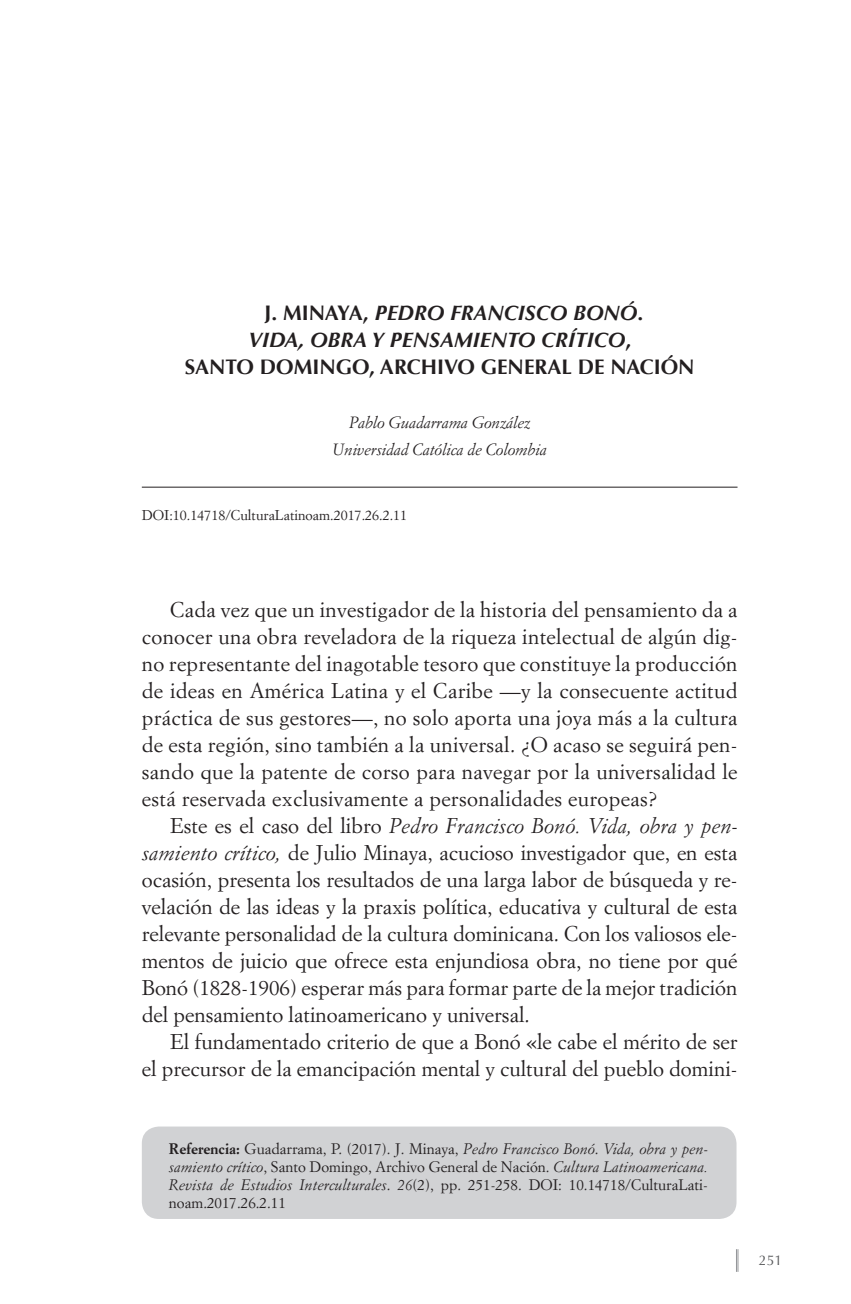
<style>
.page{position:relative;width:851px;height:1304px;background:#fff}
.page>*{position:absolute;margin:0;border:0;box-sizing:border-box;transform-origin:0 0}
.TEXTO_CORRIDO{font:21px/27px "Simoncini Garamond Std";color:#231f20;text-align:justify}
.TEXTO_CORRIDO-2{font:italic 700 21px "Optima";color:#231f20}
.TEXTO_CORRIDO-3{font:700 21px "Optima";color:#231f20}
.AuTOR{font:italic 16px "Simoncini Garamond Std";letter-spacing:-.01em;color:#231f20}
.Notas{font:15px/18px "Simoncini Garamond Std";color:#231f20;text-align:justify}
.DOI{font:14px "Simoncini Garamond Std";color:#231f20}
.TEXTO_CORRIDO-4{font:14px "Optima";color:#57585a}
.s1{font-style:normal}
.s2{font-style:italic}
.s3{font-weight:700}
</style>
<div class="page">
<svg style="left:736px;top:1249px;width:2px;height:23px"></svg>
<div style="left:142px;top:1126px;width:594px;height:93px;background:#d1d2d4;border-radius:17px"></div>
<hr style="left:142px;top:487px;width:595px;height:1px;background:#231f20">
<p class="TEXTO_CORRIDO-2" style="left:264px;top:300px;width:380px"><span class="s1">J. MINAYA,</span> PEDRO FRANCISCO BONÓ<span class="s1">.</span></p>
<p class="TEXTO_CORRIDO-2" style="left:248px;top:327px;width:384px">VIDA, OBRA Y PENSAMIENTO CRÍTICO<span class="s1">,</span></p>
<p class="TEXTO_CORRIDO-3" style="left:185px;top:354px;width:511px">SANTO DOMINGO, ARCHIVO GENERAL DE NACIÓN</p>
<p class="AuTOR" style="left:349px;top:413px;width:183px">Pablo Guadarrama González</p>
<p class="AuTOR" style="left:332px;top:440px;width:216px">Universidad Católica de Colombia</p>
<p class="DOI" style="left:142px;top:506px;width:267px">DOI:10.14718/CulturaLatinoam.2017.26.2.11</p>
<p class="TEXTO_CORRIDO" style="left:142px;top:596px;width:597px;text-indent:28px">Cada vez que un investigador de la historia del pensamiento da a conocer una obra reveladora de la riqueza intelectual de algún dig&shy;no representante del inagotable tesoro que constituye la producción de ideas en América Latina y el Caribe —y la consecuente actitud práctica de sus gestores—, no solo aporta una joya más a la cultura de esta región, sino también a la universal. ¿O acaso se seguirá pen&shy;sando que la patente de corso para navegar por la universalidad le está reservada exclusivamente a personalidades europeas?</p>
<p class="TEXTO_CORRIDO" style="left:142px;top:812px;width:597px;text-indent:28px">Este es el caso del libro <span class="s2">Pedro Francisco Bonó. Vida, obra y pen&shy;samiento crítico,</span> de Julio Minaya, acucioso investigador que, en esta ocasión, presenta los resultados de una larga labor de búsqueda y re&shy;velación de las ideas y la praxis política, educativa y cultural de esta relevante personalidad de la cultura dominicana. Con los valiosos ele&shy;mentos de juicio que ofrece esta enjundiosa obra, no tiene por qué Bonó (1828-1906) esperar más para formar parte de la mejor tradición del pensamiento latinoamericano y universal.</p>
<p class="TEXTO_CORRIDO" style="left:142px;top:1028px;width:597px;text-align:right">El fundamentado criterio de que a Bonó «le cabe el mérito de ser<br>el precursor de la emancipación mental y cultural del pueblo domini-</p>
<p class="Notas" style="left:169px;top:1139px;width:540px"><span class="s3">Referencia:</span> Guadarrama, P. (2017). J. Minaya, <span class="s2">Pedro Francisco Bonó</span>. <span class="s2">Vida, obra y pen&shy;samiento crítico</span>, Santo Domingo, Archivo General de Nación. <span class="s2">Cultura Latinoamericana.<br>Revista de Estudios Interculturales</span>. <span class="s2">26</span>(2), pp. 251-258. DOI: 10.14718/CulturaLati&shy;noam.2017.26.2.11</p>
<p class="TEXTO_CORRIDO-4" style="left:758px;top:1252px;width:25px">251</p>
</div>
